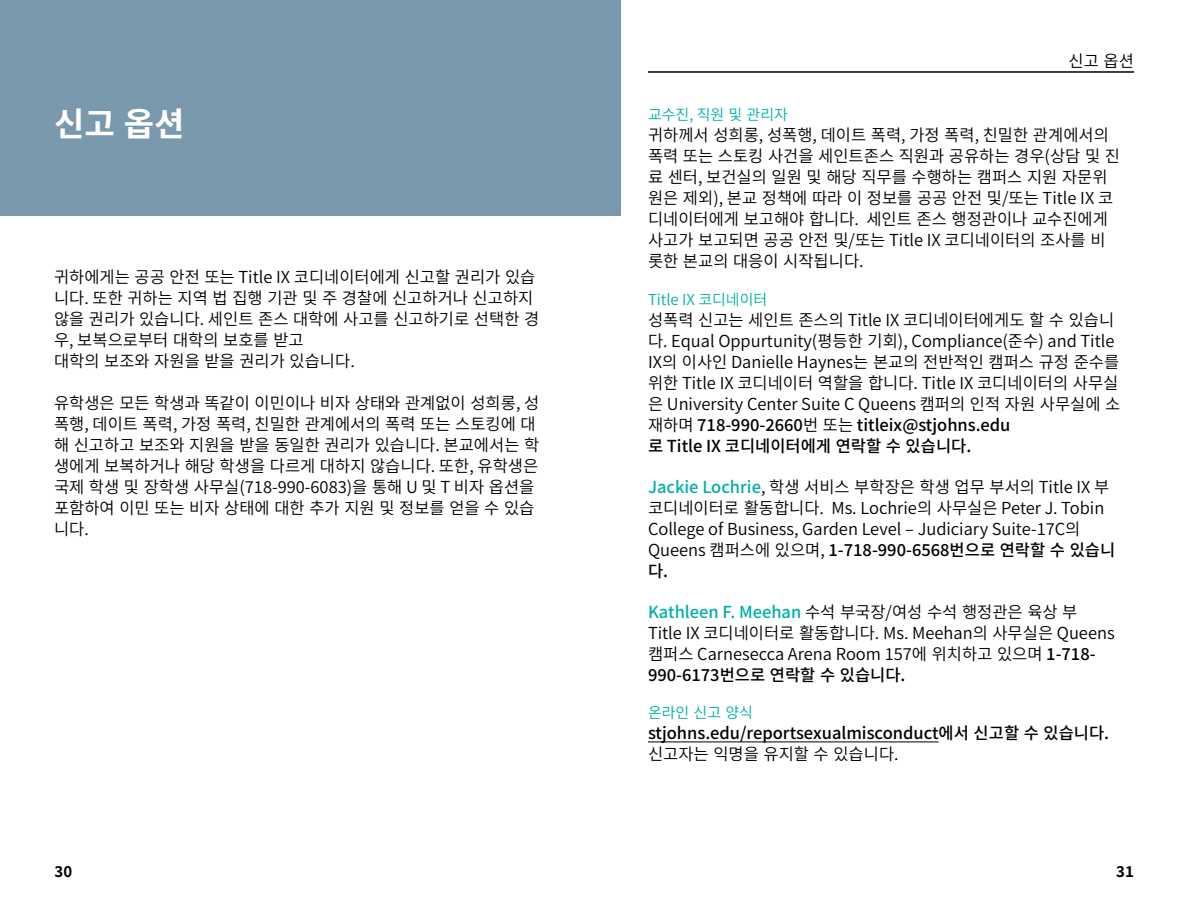
<style>
.page{position:relative;width:1188px;height:918px;background:#fff}
.page>*{position:absolute;margin:0;border:0;box-sizing:border-box;transform-origin:0 0}
.Chapter_Heads__Fruti{font:700 33px "Source Han Sans KR";color:#fff}
.Body_Text_Black___Sa{font:16.5px/21px "Source Han Sans KR";color:#000}
.Body_Text_Black___Sa-2{font:500 16.5px "Source Han Sans KR";color:#000}
.SubHeads___11_13_2_b{font:16.5px "Source Han Sans KR";color:#000}
.Subheads_2___Frutige{font:15px "Source Han Sans KR";color:#00afa9}
.t1{font:700 15px "Source Han Sans KR";color:#000}
.s1{font-weight:500}
.s2{font-weight:500;color:#00afa9}
</style>
<div class="page">
<hr style="left:648px;top:72px;width:486px;height:1px;background:#000">
<hr style="left:648px;top:741px;width:291px;height:1px;background:#000">
<div style="left:0;top:0;width:621px;height:216px;background:#7b99ac"></div>
<p class="Chapter_Heads__Fruti" style="left:54px;top:105px;width:132px">신고 옵션</p>
<p class="Body_Text_Black___Sa" style="left:54px;top:267px;width:487px">귀하에게는 공공 안전 또는 Title IX 코디네이터에게 신고할 권리가 있습 니다. 또한 귀하는 지역 법 집행 기관 및 주 경찰에 신고하거나 신고하지 않을 권리가 있습니다. 세인트 존스 대학에 사고를 신고하기로 선택한 경 우, 보복으로부터 대학의 보호를 받고<br>대학의 보조와 자원을 받을 권리가 있습니다.</p>
<p class="Body_Text_Black___Sa" style="left:54px;top:393px;width:487px">유학생은 모든 학생과 똑같이 이민이나 비자 상태와 관계없이 성희롱, 성 폭행, 데이트 폭력, 가정 폭력, 친밀한 관계에서의 폭력 또는 스토킹에 대 해 신고하고 보조와 지원을 받을 동일한 권리가 있습니다. 본교에서는 학 생에게 보복하거나 해당 학생을 다르게 대하지 않습니다. 또한, 유학생은 국제 학생 및 장학생 사무실(718-990-6083)을 통해 U 및 T 비자 옵션을 포함하여 이민 또는 비자 상태에 대한 추가 지원 및 정보를 얻을 수 있습 니다.</p>
<p class="SubHeads___11_13_2_b" style="left:1069px;top:52px;width:67px">신고 옵션</p>
<p class="Subheads_2___Frutige" style="left:648px;top:106px;width:141px">교수진, 직원 및 관리자</p>
<p class="Body_Text_Black___Sa" style="left:648px;top:125px;width:474px">귀하께서 성희롱, 성폭행, 데이트 폭력, 가정 폭력, 친밀한 관계에서의 폭력 또는 스토킹 사건을 세인트존스 직원과 공유하는 경우(상담 및 진 료 센터, 보건실의 일원 및 해당 직무를 수행하는 캠퍼스 지원 자문위 원은 제외), 본교 정책에 따라 이 정보를 공공 안전 및/또는 Title IX 코 디네이터에게 보고해야 합니다. 세인트 존스 행정관이나 교수진에게 사고가 보고되면 공공 안전 및/또는 Title IX 코디네이터의 조사를 비 롯한 본교의 대응이 시작됩니다.</p>
<p class="Subheads_2___Frutige" style="left:648px;top:291px;width:121px">Title IX 코디네이터</p>
<p class="Body_Text_Black___Sa" style="left:648px;top:310px;width:474px">성폭력 신고는 세인트 존스의 Title IX 코디네이터에게도 할 수 있습니 다. Equal Oppurtunity(평등한 기회), Compliance(준수) and Title IX의 이사인 Danielle Haynes는 본교의 전반적인 캠퍼스 규정 준수를 위한 Title IX 코디네이터 역할을 합니다. Title IX 코디네이터의 사무실 은 University Center Suite C Queens 캠퍼의 인적 자원 사무실에 소 재하며 <span class="s1">718-990-2660</span>번 또는 <span class="s1">titleix@stjohns.edu<br>로 Title IX 코디네이터에게 연락할 수 있습니다.</span></p>
<p class="Body_Text_Black___Sa" style="left:648px;top:477px;width:469px"><span class="s2">Jackie Lochrie</span>, 학생 서비스 부학장은 학생 업무 부서의 Title IX 부 코디네이터로 활동합니다. Ms. Lochrie의 사무실은 Peter J. Tobin College of Business, Garden Level – Judiciary Suite-17C의 Queens 캠퍼스에 있으며, <span class="s1">1-718-990-6568번으로 연락할 수 있습니 다.</span></p>
<p class="Body_Text_Black___Sa" style="left:648px;top:601px;width:468px"><span class="s2">Kathleen F. Meehan</span> 수석 부국장/여성 수석 행정관은 육상 부 Title IX 코디네이터로 활동합니다. Ms. Meehan의 사무실은 Queens 캠퍼스 Carnesecca Arena Room 157에 위치하고 있으며 <span class="s1">1-718- 990-6173번으로 연락할 수 있습니다.</span></p>
<p class="Subheads_2___Frutige" style="left:648px;top:704px;width:106px">온라인 신고 양식</p>
<p class="Body_Text_Black___Sa-2" style="left:648px;top:724px;width:463px">stjohns.edu/reportsexualmisconduct에서 신고할 수 있습니다.</p>
<p class="Body_Text_Black___Sa" style="left:648px;top:744px;width:252px">신고자는 익명을 유지할 수 있습니다.</p>
<p class="t1" style="left:55px;top:863px;width:19px">30</p>
<p class="t1" style="left:1116px;top:863px;width:19px">31</p>
</div>
